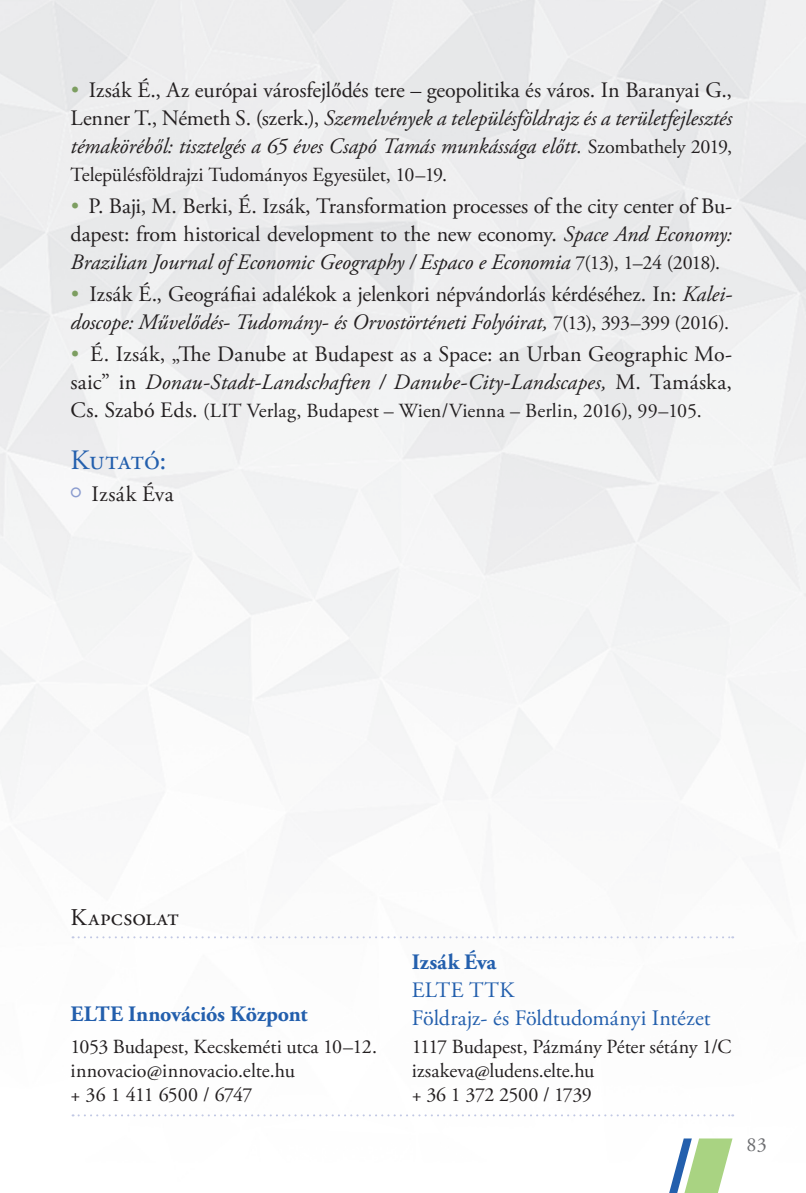
<style>
.page{position:relative;width:806px;height:1193px;background:#fff}
.page>*{position:absolute;margin:0;border:0;box-sizing:border-box;transform-origin:0 0}
.t1{font:28px "Adobe Garamond Pro";letter-spacing:-.005em;color:#235fad}
.t2{font:24px "Adobe Garamond Pro";letter-spacing:.01em;color:#231f20}
.t3{font:22px/28px "Adobe Garamond Pro";letter-spacing:-.01em;color:#231f20}
.t4{font:italic 22px/28px "Adobe Garamond Pro";letter-spacing:-.005em;color:#231f20;text-align:justify}
.t5{font:22px/28px "Adobe Garamond Pro";letter-spacing:.01em;color:#235fad}
.t6{font:700 22px "Adobe Garamond Pro";color:#235fad}
.t7{font:20px/24px "Adobe Garamond Pro";letter-spacing:-.03em;color:#231f20}
.t8{font:20px "Adobe Garamond Pro";letter-spacing:-.005em;color:#231f20}
.t9{font:20px "Adobe Garamond Pro";letter-spacing:-.055em;color:#231f20}
.t10{font:20px "Adobe Garamond Pro";color:#6c6d70}
.s1{font-weight:700;font-style:normal;font-size:36px;color:#7d9e61}
.s2{font-style:normal}
.s3{font-style:normal;font-size:20px}
.s4{font-weight:700;font-size:36px;color:#7d9e61}
.s5{font-style:italic}
.s6{font-size:20px}
.s7{font-size:22px}
.s8{font-family:"Calibri";font-size:20px;color:#8b9ccf}
</style>
<div class="page">
<svg style="left:669px;top:1138px;width:63px;height:55px"></svg>
<svg style="left:73px;top:1114px;width:660px;height:2px"></svg>
<svg style="left:73px;top:936px;width:660px;height:2px"></svg>
<p class="t4" style="left:71px;top:77px;width:663px"><span class="s1">·</span> <span class="s2">Izsák É., Az európai városfejlődés tere – geopolitika és város. In Baranyai G., Lenner T., Németh S. (szerk.),</span> Szemelvények a településföldrajz és a területfejlesztés témaköréből: tisztelgés a 65 éves Csapó Tamás munkássága előtt. <span class="s3">Szombathely 2019,</span></p>
<p class="t9" style="left:71px;top:163px;width:378px">Településföldrajzi Tudományos Egyesület, 10–19.</p>
<p class="t3" style="left:71px;top:193px;width:663px;text-align:justify"><span class="s4">·</span> P. Baji, M. Berki, É. Izsák, Transformation processes of the city center of Bu&shy;dapest: from historical development to the new economy. <span class="s5">Space And Economy:<br>Brazilian Journal of Economic Geography / Espaco e Economia</span> <span class="s6">7(13), 1–24 (2018).</span></p>
<p class="t3" style="left:71px;top:281px;width:663px"><span class="s4">·</span> Izsák É., Geográfiai adalékok a jelenkori népvándorlás kérdéséhez. In: <span class="s5">Kalei&shy;doscope: Művelődés- Tudomány- és Orvostörténeti Folyóirat,</span> <span class="s6">7(13), 393–399 (2016).</span></p>
<p class="t3" style="left:71px;top:341px;width:663px"><span class="s4">·</span> É. Izsák, „The Danube at Budapest as a Space: an Urban Geographic Mo&shy;saic” in <span class="s5">Donau-Stadt-Landschaften / Danube-City-Landscapes,</span> M. Tamáska,</p>
<p class="t8" style="left:71px;top:399px;width:632px"><span class="s7">Cs. Szabó Eds.</span> (LIT Verlag, Budapest – Wien/Vienna – Berlin, 2016), 99–105.</p>
<p class="t1" style="left:71px;top:443px;width:97px">Kutató:</p>
<p class="t3" style="left:71px;top:481px;width:105px"><span class="s8">○</span> Izsák Éva</p>
<p class="t2" style="left:71px;top:903px;width:110px">Kapcsolat</p>
<p class="t6" style="left:71px;top:1001px;width:238px">ELTE Innovációs Központ</p>
<p class="t7" style="left:71px;top:1035px;width:308px">1053 Budapest, Kecskeméti utca 10–12. innovacio@innovacio.elte.hu<br>+ 36 1 411 6500 / 6747</p>
<p class="t6" style="left:411px;top:949px;width:86px">Izsák Éva</p>
<p class="t5" style="left:411px;top:977px;width:300px">ELTE TTK<br>Földrajz- és Földtudományi Intézet</p>
<p class="t7" style="left:411px;top:1035px;width:321px">1117 Budapest, Pázmány Péter sétány 1/C izsakeva@ludens.elte.hu<br>+ 36 1 372 2500 / 1739</p>
<p class="t10" style="left:746px;top:1132px;width:22px">83</p>
</div>
